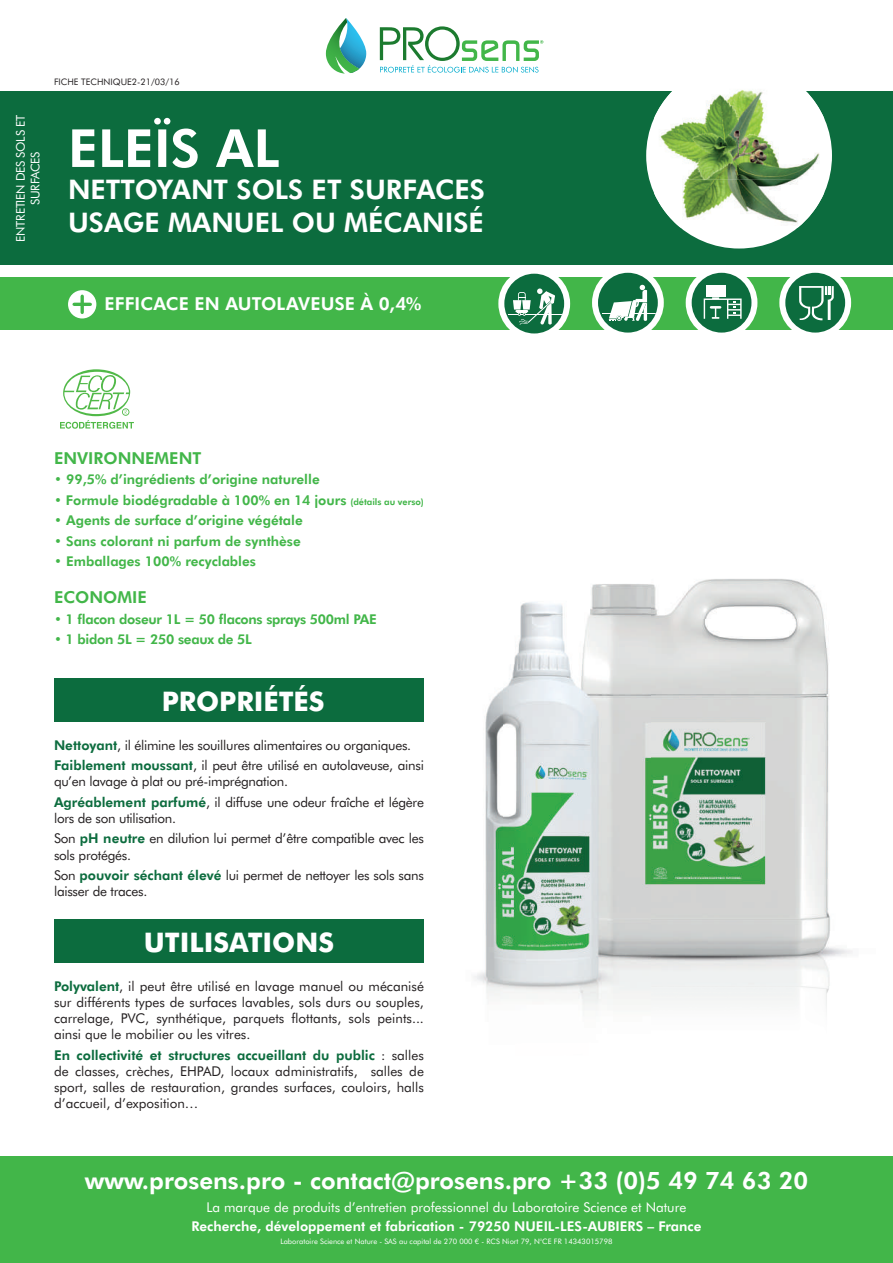
<style>
.page{position:relative;width:893px;height:1263px;background:#fff}
.page>*{position:absolute;margin:0;border:0;box-sizing:border-box;transform-origin:0 0}
.t1{font:800 52.5px "Futura BT";color:#fff}
.t2{font:800 27px/32.4px "Futura BT";color:#fff}
.t3{font:700 27px "Futura BT";color:#fff}
.t4{font:800 24px "Futura BT";color:#fff}
.t5{font:800 17.85px "Futura BT";letter-spacing:.005em;color:#fff}
.t6{font:800 16.5px "Futura BT";color:#42b649}
.t7{font:13.5px/16.2px "Futura BT";letter-spacing:-.02em;color:#231f20}
.t8{font:800 13.5px "Futura BT";color:#42b649}
.t9{font:13.5px "Futura BT";color:#fff}
.t10{font:800 13.5px "Futura BT";color:#fff}
.t11{font:800 13.5px "Futura BT";letter-spacing:-.02em;color:#42b649}
.t12{font:12px/14.4px "Futura BT";letter-spacing:-.02em;color:#fff;text-align:center}
.t13{font:9px "Futura BT";color:#231f20}
.t14{font:7.5px "Futura BT";color:#fff}
.s1{font-size:9px}
.s2{font-weight:800;color:#0c6c3e}
</style>
<div class="page">
<svg style="left:380px;top:26px;width:163px;height:47px"></svg>
<svg style="left:326px;top:18px;width:40px;height:56px"></svg>
<div style="left:0;top:1157px;width:893px;height:106px;background:#42b649"></div>
<img style="left:651px;top:579px;width:173px;height:41px">
<img style="left:651px;top:620px;width:202px;height:389px">
<img style="left:474px;top:688px;width:30px;height:311px">
<img style="left:504px;top:584px;width:147px;height:426px">
<div style="left:0;top:278px;width:893px;height:52px;background:#42b649"></div>
<div style="left:0;top:92px;width:893px;height:173px;background:#0c6c3e"></div>
<div style="left:646px;top:63px;width:186px;height:186px;background:#fff;border-radius:50%"></div>
<img style="left:654px;top:90px;width:170px;height:137px">
<div style="left:68px;top:290px;width:28px;height:28px;background:#fff;border-radius:50%"></div>
<hr style="left:81px;top:296px;width:3px;height:16px;background:#42b649">
<hr style="left:74px;top:303px;width:16px;height:3px;background:#42b649">
<div style="left:54px;top:678px;width:370px;height:44px;background:#0c6c3e"></div>
<div style="left:54px;top:919px;width:370px;height:44px;background:#0c6c3e"></div>
<svg style="left:60px;top:369px;width:74px;height:60px"></svg>
<svg style="left:502px;top:272px;width:64px;height:64px"></svg>
<div style="left:498px;top:268px;width:72px;height:71px;border:8px solid #fff;border-radius:50%"></div>
<div style="left:504px;top:274px;width:60px;height:59px;background:#0c6c3e;border-radius:50%"></div>
<hr style="left:525px;top:314px;width:37px;height:1px;background:#fff">
<svg style="left:508px;top:288px;width:48px;height:37px"></svg>
<svg style="left:596px;top:271px;width:64px;height:64px"></svg>
<div style="left:592px;top:267px;width:72px;height:72px;border:8px solid #fff;border-radius:50%"></div>
<div style="left:598px;top:273px;width:60px;height:60px;background:#0c6c3e;border-radius:50%"></div>
<svg style="left:602px;top:285px;width:54px;height:36px"></svg>
<svg style="left:690px;top:271px;width:64px;height:64px"></svg>
<div style="left:686px;top:267px;width:71px;height:72px;border:8px solid #fff;border-radius:50%"></div>
<div style="left:692px;top:273px;width:59px;height:60px;background:#0c6c3e;border-radius:50%"></div>
<div style="left:706px;top:285px;width:20px;height:11px;background:#fff"></div>
<svg style="left:704px;top:297px;width:38px;height:22px"></svg>
<svg style="left:783px;top:271px;width:64px;height:64px"></svg>
<div style="left:779px;top:267px;width:72px;height:72px;border:8px solid #fff;border-radius:50%"></div>
<div style="left:785px;top:273px;width:60px;height:60px;background:#0c6c3e;border-radius:50%"></div>
<svg style="left:799px;top:286px;width:35px;height:34px"></svg>
<p class="t12" style="left:13px;top:242px;width:128px;rotate:-90deg">ENTRETIEN DES SOLS ET<br>SURFACES</p>
<p class="t13" style="left:54px;top:76px;width:127px">FICHE TECHNIQUE2-21/03/16</p>
<h1 class="t1" style="left:68px;top:116px;width:213px">ELEÏS AL</h1>
<h2 class="t2" style="left:68px;top:173px;width:418px">NETTOYANT SOLS ET SURFACES<br>USAGE MANUEL OU MÉCANISÉ</h2>
<h3 class="t5" style="left:104px;top:293px;width:318px">EFFICACE EN AUTOLAVEUSE À 0,4%</h3>
<p class="t6" style="left:54px;top:448px;width:149px">ENVIRONNEMENT</p>
<p class="t8" style="left:54px;top:471px;width:267px">• 99,5% d’ingrédients d’origine naturelle</p>
<p class="t8" style="left:54px;top:492px;width:371px">• Formule biodégradable à 100% en 14 jours <span class="s1">(détails au verso)</span></p>
<p class="t8" style="left:54px;top:512px;width:250px">• Agents de surface d’origine végétale</p>
<p class="t8" style="left:54px;top:533px;width:248px">• Sans colorant ni parfum de synthèse</p>
<p class="t8" style="left:54px;top:553px;width:204px">• Emballages 100% recyclables</p>
<p class="t6" style="left:54px;top:587px;width:94px">ECONOMIE</p>
<p class="t11" style="left:54px;top:610px;width:325px">• 1 flacon doseur 1L = 50 flacons sprays 500ml PAE</p>
<p class="t11" style="left:54px;top:631px;width:199px">• 1 bidon 5L = 250 seaux de 5L</p>
<h2 class="t3" style="left:162px;top:685px;width:164px">PROPRIÉTÉS</h2>
<p class="t7" style="left:54px;top:735px;width:371px;line-height:20.4px"><span class="s2">Nettoyant</span>, il élimine les souillures alimentaires ou organiques.<br><span class="s2">Faiblement moussant</span>, il peut être utilisé en autolaveuse, ainsi</p>
<p class="t7" style="left:54px;top:771px;width:371px;line-height:20.4px">qu’en lavage à plat ou pré-imprégnation.<br><span class="s2">Agréablement parfumé</span>, il diffuse une odeur fraîche et légère</p>
<p class="t7" style="left:54px;top:808px;width:371px;line-height:20.4px">lors de son utilisation.<br>Son <span class="s2">pH neutre</span> en dilution lui permet d’être compatible avec les</p>
<p class="t7" style="left:54px;top:844px;width:371px;line-height:20.4px">sols protégés.<br>Son <span class="s2">pouvoir séchant élevé</span> lui permet de nettoyer les sols sans</p>
<p class="t7" style="left:54px;top:883px;width:95px">laisser de traces.</p>
<h2 class="t3" style="left:144px;top:925px;width:192px">UTILISATIONS</h2>
<p class="t7" style="left:54px;top:977px;width:371px;text-align:justify"><span class="s2">Polyvalent</span>, il peut être utilisé en lavage manuel ou mécanisé sur différents types de surfaces lavables, sols durs ou souples, carrelage, PVC, synthétique, parquets flottants, sols peints... ainsi que le mobilier ou les vitres.</p>
<p class="t7" style="left:54px;top:1046px;width:371px;text-align:justify"><span class="s2">En collectivité et structures accueillant du public</span> : salles de classes, crèches, EHPAD, locaux administratifs, salles de sport, salles de restauration, grandes surfaces, couloirs, halls d’accueil, d’exposition…</p>
<h3 class="t4" style="left:85px;top:1165px;width:725px">www.prosens.pro - contact@prosens.pro +33 (0)5 49 74 63 20</h3>
<p class="t9" style="left:207px;top:1199px;width:481px">La marque de produits d’entretien professionnel du Laboratoire Science et Nature</p>
<p class="t10" style="left:192px;top:1218px;width:511px">Recherche, développement et fabrication - 79250 NUEIL-LES-AUBIERS – France</p>
<p class="t14" style="left:280px;top:1236px;width:334px">Laboratoire Science et Nature - SAS au capital de 270 000 € - RCS Niort 79, N°CE FR 14343015798</p>
</div>
